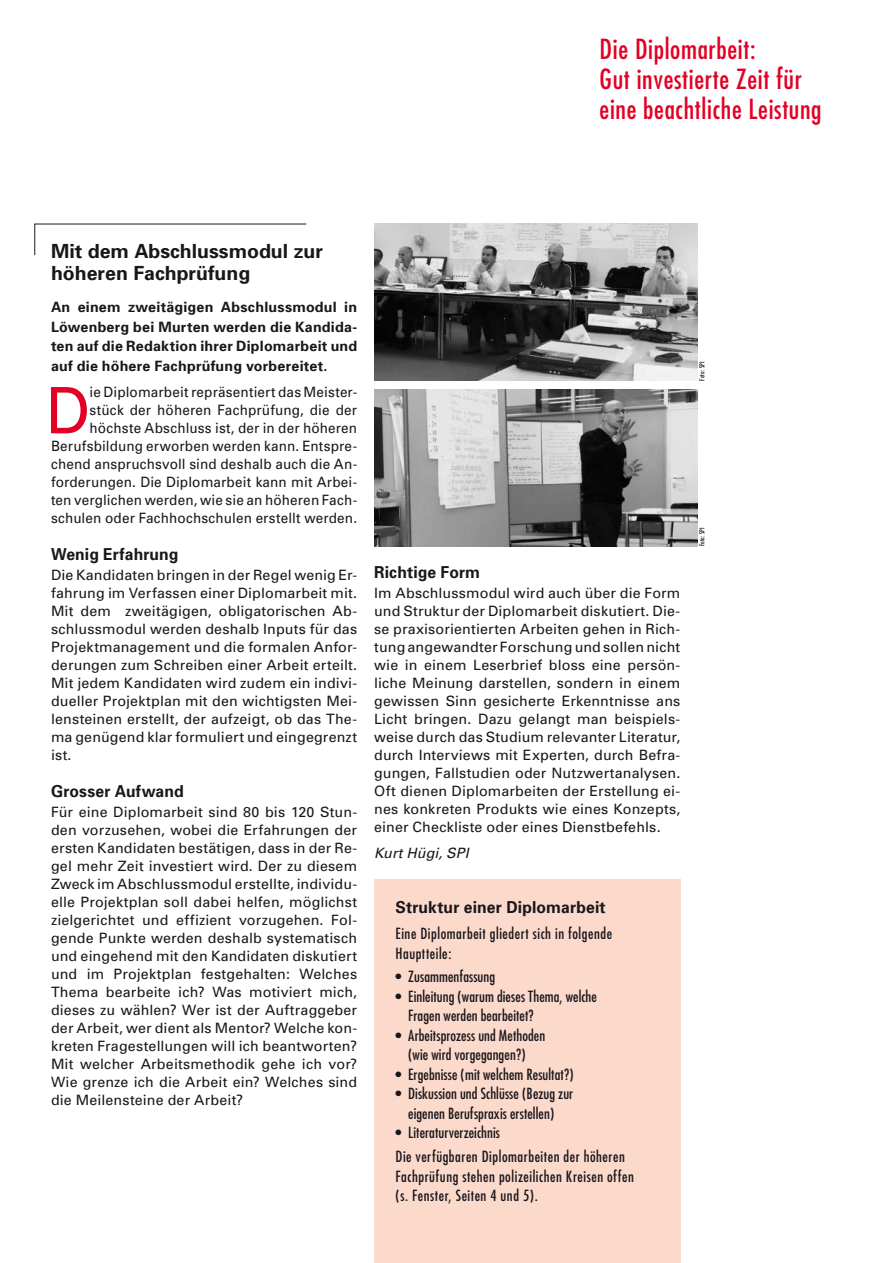
<style>
.page{position:relative;width:893px;height:1263px;background:#fff}
.page>*{position:absolute;margin:0;border:0;box-sizing:border-box;transform-origin:0 0}
.t1{font:64.05px "Univers";color:#e20025;scale:.95 1}
.t2{font:condensed 27px/30px "Futura";letter-spacing:.025em;color:#e20025}
.t3{font:700 19.5px/22.5px "Univers";color:#1a171c}
.t4{font:700 16.5px "Univers";letter-spacing:.01em;color:#1a171c;scale:.95 1}
.t5{font:condensed 15px/19.5px "Futura";letter-spacing:.01em;color:#1a171c;text-align:center}
.t6{font:condensed 15px/19.5px "Futura";letter-spacing:.035em;color:#1a171c}
.t7{font:14.25px/18px "Univers";letter-spacing:.01em;color:#1a171c;text-align:justify}
.t8{font:14.25px/18px "Univers";letter-spacing:.01em;color:#1a171c;text-align:right;scale:.95 1}
.t9{font:700 14.25px/19.5px "Univers";letter-spacing:.015em;color:#1a171c;text-align:justify}
.t10{font:italic 14.25px "Univers";letter-spacing:.005em;color:#1a171c}
.t11{font:condensed 6.75px "Futura";letter-spacing:.015em;color:#1a171c}
</style>
<div class="page">
<div style="left:374px;top:880px;width:306px;height:383px;background:#fbdacc"></div>
<svg style="left:34px;top:223px;width:273px;height:33px"></svg>
<img style="left:374px;top:389px;width:323px;height:157px">
<img style="left:374px;top:223px;width:323px;height:158px">
<h2 class="t2" style="left:600px;top:34px;width:224px">Die Diplomarbeit:<br>Gut investierte Zeit für eine beachtliche Leistung</h2>
<h3 class="t3" style="left:51px;top:239px;width:273px">Mit dem Abschlussmodul zur höheren Fachprüfung</h3>
<p class="t9" style="left:51px;top:297px;width:308px">An einem zweitägigen Abschlussmodul in Löwenberg bei Murten werden die Kandida&shy;ten auf die Redaktion ihrer Diplomarbeit und auf die höhere Fachprüfung vorbereitet.</p>
<h1 class="t1" style="left:46px;top:371px;width:48px">D</h1>
<p class="t8" style="left:51px;top:383px;width:324px">ie Diplomarbeit repräsentiert das Meister-<br>stück der höheren Fachprüfung, die der höchste Abschluss ist, der in der höheren Berufsbildung erworben werden kann. Entspre&shy;chend anspruchsvoll sind deshalb auch die An&shy;forderungen. Die Diplomarbeit kann mit Arbei&shy;ten verglichen werden, wie sie an höheren Fach&shy;schulen oder Fachhochschulen erstellt werden.</p>
<p class="t4" style="left:51px;top:543px;width:136px">Wenig Erfahrung</p>
<p class="t7" style="left:51px;top:566px;width:308px">Die Kandidaten bringen in der Regel wenig Er&shy;fahrung im Verfassen einer Diplomarbeit mit.<br>Mit dem zweitägigen, obligatorischen Ab&shy;schlussmodul werden deshalb Inputs für das Projektmanagement und die formalen Anfor&shy;derungen zum Schreiben einer Arbeit erteilt.<br>Mit jedem Kandidaten wird zudem ein indivi&shy;dueller Projektplan mit den wichtigsten Mei&shy;lensteinen erstellt, der aufzeigt, ob das The&shy;ma genügend klar formuliert und eingegrenzt ist.</p>
<p class="t4" style="left:51px;top:780px;width:141px">Grosser Aufwand</p>
<p class="t7" style="left:51px;top:802px;width:308px">Für eine Diplomarbeit sind 80 bis 120 Stun&shy;den vorzusehen, wobei die Erfahrungen der ersten Kandidaten bestätigen, dass in der Re&shy;gel mehr Zeit investiert wird. Der zu diesem Zweck im Abschlussmodul erstellte, individu&shy;elle Projektplan soll dabei helfen, möglichst zielgerichtet und effizient vorzugehen. Fol&shy;gende Punkte werden deshalb systematisch und eingehend mit den Kandidaten diskutiert und im Projektplan festgehalten: Welches Thema bearbeite ich? Was motiviert mich, dieses zu wählen? Wer ist der Auftraggeber der Arbeit, wer dient als Mentor? Welche kon&shy;kreten Fragestellungen will ich beantworten?<br>Mit welcher Arbeitsmethodik gehe ich vor?<br>Wie grenze ich die Arbeit ein? Welches sind die Meilensteine der Arbeit?</p>
<p class="t4" style="left:374px;top:561px;width:113px">Richtige Form</p>
<p class="t7" style="left:374px;top:583px;width:308px">Im Abschlussmodul wird auch über die Form und Struktur der Diplomarbeit diskutiert. Die&shy;se praxisorientierten Arbeiten gehen in Rich&shy;tung angewandter Forschung und sollen nicht wie in einem Leserbrief bloss eine persön&shy;liche Meinung darstellen, sondern in einem gewissen Sinn gesicherte Erkenntnisse ans Licht bringen. Dazu gelangt man beispiels&shy;weise durch das Studium relevanter Literatur, durch Interviews mit Experten, durch Befra&shy;gungen, Fallstudien oder Nutzwertanalysen.<br>Oft dienen Diplomarbeiten der Erstellung ei&shy;nes konkreten Produkts wie eines Konzepts, einer Checkliste oder eines Dienstbefehls.</p>
<p class="t10" style="left:374px;top:844px;width:96px">Kurt Hügi, SPI</p>
<p class="t4" style="left:395px;top:897px;width:223px">Struktur einer Diplomarbeit</p>
<p class="t6" style="left:395px;top:924px;width:218px">Eine Diplomarbeit gliedert sich in folgende<br>Hauptteile:</p>
<p class="t5" style="left:395px;top:967px;width:101px">• Zusammenfassung</p>
<p class="t5" style="left:408px;top:986px;width:190px;text-align:left;text-indent:-13px">• Einleitung (warum dieses Thema, welche<br>Fragen werden bearbeitet?</p>
<p class="t5" style="left:395px;top:1025px;width:151px">• Arbeitsprozess und Methoden (wie wird vorgegangen?)</p>
<p class="t5" style="left:395px;top:1064px;width:180px">• Ergebnisse (mit welchem Resultat?)</p>
<p class="t5" style="left:395px;top:1084px;width:179px">• Diskussion und Schlüsse (Bezug zur eigenen Berufspraxis erstellen)</p>
<p class="t6" style="left:395px;top:1121px;width:231px;line-height:23.7px">• Literaturverzeichnis<br>Die verfügbaren Diplomarbeiten der höheren</p>
<p class="t6" style="left:395px;top:1166px;width:240px">Fachprüfung stehen polizeilichen Kreisen offen (s. Fenster, Seiten 4 und 5).</p>
<p class="t11" style="left:698px;top:381px;width:20px;rotate:-90deg">Foto: SPI</p>
<p class="t11" style="left:698px;top:546px;width:20px;rotate:-90deg">Foto: SPI</p>
</div>
